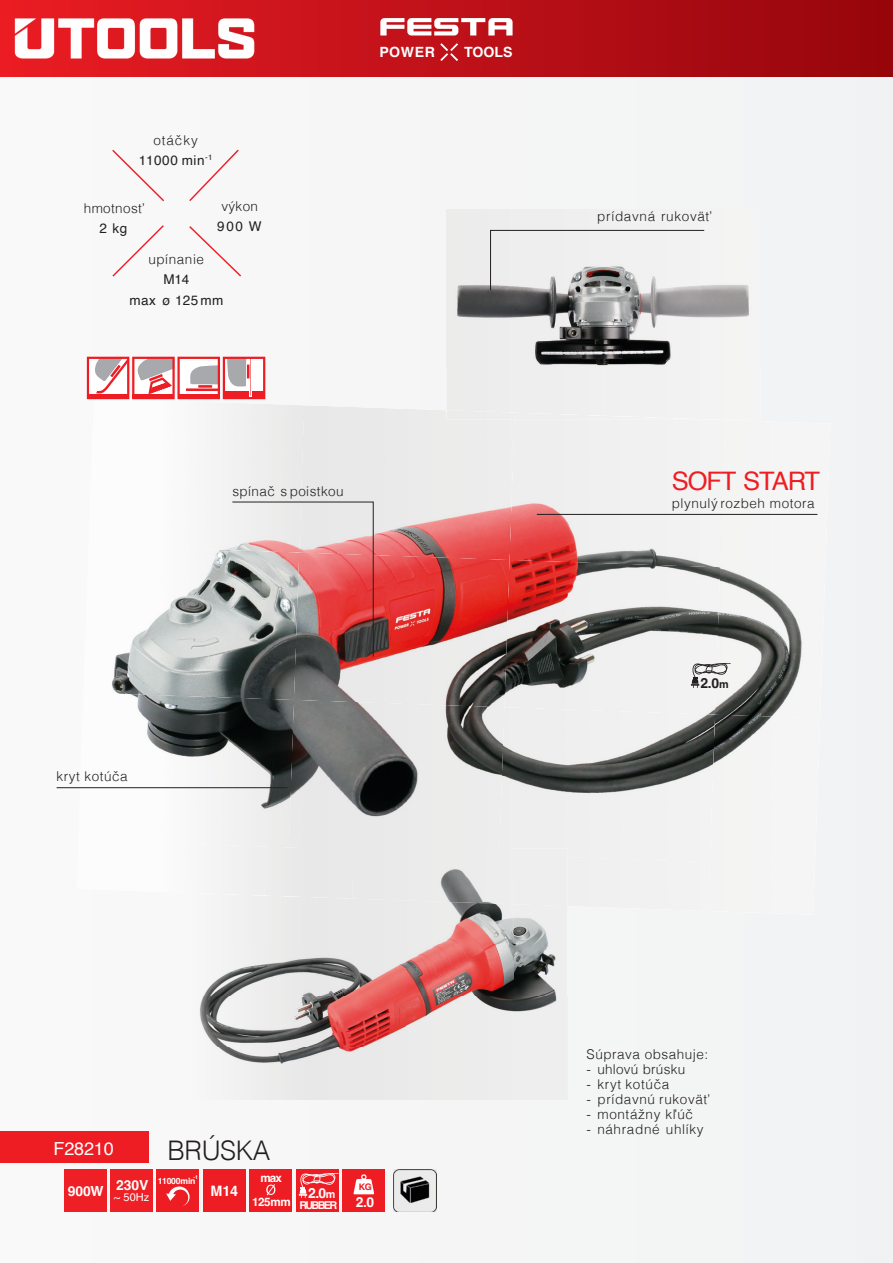
<style>
.page{position:relative;width:893px;height:1263px;background:#fff}
.page>*{position:absolute;margin:0;border:0;box-sizing:border-box;transform-origin:0 0}
.t1{font:300 27px "Helvetica";letter-spacing:-.02em;color:#231f20}
.t2{font:25.5px "Helvetica";letter-spacing:-.045em;color:#ee1d23}
.t3{font:18px "Helvetica";letter-spacing:-.01em;color:#fff}
.t4{font:700 14.4px "Helvetica";color:#fff}
.t5{font:700 14.1px "Helvetica";letter-spacing:.02em;color:#fff}
.t6{font:700 13.95px "Helvetica";letter-spacing:-.01em;color:#fff}
.t7{font:700 13.95px "Helvetica";color:#231f20}
.t8{font:300 13.5px "Helvetica";letter-spacing:.04em;color:#231f20}
.t9{font:13.5px/20.1px "Helvetica";letter-spacing:.035em;color:#231f20;text-align:center}
.t10{font:300 13.5px "Helvetica";letter-spacing:.02em;color:#231f20}
.t11{font:700 11.7px/24.3px "Helvetica";letter-spacing:-.03em;color:#fff;text-align:center}
.t12{font:11.1px "Helvetica";color:#fff}
.t13{font:700 10.8px "Helvetica";letter-spacing:-.155em;color:#fff}
.t14{font:700 9px "Helvetica";color:#ee1d23}
.t15{font:700 8.7px "Helvetica";letter-spacing:-.02em;color:#fff}
.t16{font:700 5.25px "Helvetica";color:#fff}
.s1{font-weight:300}
.s2{font-size:10.8px}
</style>
<div class="page">
<div style="left:56px;top:77px;width:837px;height:1186px;background:#f4f5f5"></div>
<div style="left:0;top:0;width:893px;height:77px;background:linear-gradient(to right,#ea1c24,#95050c)"></div>
<img style="left:89px;top:398px;width:215px;height:147px">
<img style="left:299px;top:405px;width:210px;height:147px">
<img style="left:509px;top:419px;width:216px;height:141px">
<img style="left:715px;top:420px;width:115px;height:298px">
<img style="left:84px;top:545px;width:210px;height:147px">
<img style="left:294px;top:552px;width:216px;height:148px">
<img style="left:504px;top:560px;width:216px;height:154px">
<img style="left:78px;top:692px;width:216px;height:148px">
<img style="left:289px;top:700px;width:216px;height:149px">
<img style="left:499px;top:707px;width:216px;height:150px">
<img style="left:708px;top:714px;width:112px;height:201px">
<img style="left:77px;top:840px;width:250px;height:53px">
<div style="left:567px;top:857px;width:143px;height:54px;background:#f1f1f1"></div>
<svg style="left:111px;top:148px;width:55px;height:55px"></svg>
<svg style="left:188px;top:148px;width:52px;height:55px"></svg>
<svg style="left:188px;top:225px;width:55px;height:53px"></svg>
<svg style="left:111px;top:224px;width:54px;height:54px"></svg>
<div style="left:0;top:1131px;width:149px;height:32px;background:#ee1d23"></div>
<img style="left:446px;top:210px;width:315px;height:157px">
<div style="left:446px;top:367px;width:53px;height:43px;background:#ececec"></div>
<div style="left:499px;top:367px;width:52px;height:43px;background:#eee"></div>
<div style="left:551px;top:367px;width:52px;height:43px;background:#efefef"></div>
<div style="left:603px;top:367px;width:158px;height:52px;background:#f2f2f2"></div>
<div style="left:446px;top:410px;width:262px;height:9px;background:#efefef"></div>
<img style="left:191px;top:899px;width:108px;height:200px">
<img style="left:299px;top:899px;width:107px;height:200px">
<img style="left:406px;top:904px;width:108px;height:195px">
<img style="left:514px;top:906px;width:53px;height:193px">
<img style="left:191px;top:849px;width:323px;height:28px">
<div style="left:514px;top:849px;width:53px;height:57px;background:#eee"></div>
<img style="left:191px;top:877px;width:161px;height:22px">
<img style="left:352px;top:877px;width:162px;height:27px">
<svg style="left:490px;top:230px;width:215px;height:61px"></svg>
<hr style="left:57px;top:787px;width:230px;height:1px;background:#231f20">
<hr style="left:537px;top:514px;width:280px;height:1px;background:#231f20">
<div style="left:87px;top:357px;width:42px;height:42px;background:#fff"></div>
<div style="left:87px;top:394px;width:42px;height:5px;background:#ee1d23"></div>
<svg style="left:95px;top:360px;width:31px;height:33px"></svg>
<div style="left:87px;top:357px;width:42px;height:42px;border:2px solid #ee1d23"></div>
<div style="left:178px;top:357px;width:42px;height:42px;background:#fff"></div>
<div style="left:178px;top:394px;width:41px;height:5px;background:#ee1d23"></div>
<hr style="left:198px;top:385px;width:14px;height:3px;background:#ee1d23">
<hr style="left:186px;top:388px;width:34px;height:3px;background:#ee1d23">
<svg style="left:190px;top:365px;width:27px;height:19px"></svg>
<div style="left:177px;top:357px;width:43px;height:42px;border:2px solid #ee1d23"></div>
<div style="left:223px;top:357px;width:42px;height:42px;background:#fff"></div>
<div style="left:252px;top:391px;width:13px;height:6px;background:#ee1d23"></div>
<div style="left:223px;top:391px;width:26px;height:6px;background:#ee1d23"></div>
<hr style="left:250px;top:357px;width:1px;height:39px;background:#ee1d23">
<svg style="left:227px;top:360px;width:23px;height:26px"></svg>
<div style="left:223px;top:357px;width:42px;height:42px;border:2px solid #ee1d23"></div>
<div style="left:133px;top:357px;width:41px;height:42px;background:#fff"></div>
<div style="left:133px;top:394px;width:41px;height:5px;background:#ee1d23"></div>
<svg style="left:137px;top:360px;width:35px;height:34px"></svg>
<div style="left:132px;top:357px;width:43px;height:42px;border:2px solid #ee1d23"></div>
<div style="left:64px;top:1169px;width:42px;height:43px;background:#ee2026"></div>
<div style="left:110px;top:1169px;width:43px;height:43px;background:#ee2026"></div>
<div style="left:203px;top:1169px;width:43px;height:43px;background:#ee1d23"></div>
<div style="left:157px;top:1169px;width:42px;height:43px;background:#ee1d23"></div>
<svg style="left:166px;top:1186px;width:24px;height:20px"></svg>
<div style="left:296px;top:1169px;width:43px;height:43px;background:#ee1d23"></div>
<svg style="left:299px;top:1173px;width:40px;height:25px"></svg>
<div style="left:342px;top:1169px;width:43px;height:43px;background:#ee1d23"></div>
<svg style="left:353px;top:1174px;width:21px;height:20px"></svg>
<div style="left:250px;top:1169px;width:42px;height:43px;background:#ee1d23"></div>
<svg style="left:266px;top:1184px;width:9px;height:11px"></svg>
<svg style="left:232px;top:501px;width:142px;height:156px;background:#bd9696"></svg>
<img style="left:394px;top:1169px;width:42px;height:43px">
<svg style="left:380px;top:18px;width:133px;height:18px"></svg>
<svg style="left:440px;top:43px;width:18px;height:18px"></svg>
<svg style="left:691px;top:663px;width:40px;height:25px"></svg>
<img style="left:14px;top:17px;width:240px;height:42px">
<p class="t9" style="left:139px;top:131px;width:75px"><span class="s1">otáčky<br></span>11000 min<sup>-1</sup></p>
<p class="t8" style="left:84px;top:203px;width:63px">hmotnosť</p>
<p class="t9" style="left:100px;top:219px;width:29px">2 kg</p>
<p class="t8" style="left:222px;top:201px;width:38px">výkon</p>
<p class="t9" style="left:217px;top:217px;width:46px">900 W</p>
<p class="t8" style="left:148px;top:254px;width:57px">upínanie</p>
<p class="t9" style="left:130px;top:269px;width:95px;line-height:21.6px">M14<br>max ø 125 mm</p>
<p class="t5" style="left:379px;top:47px;width:57px">POWER</p>
<p class="t5" style="left:464px;top:47px;width:50px">TOOLS</p>
<p class="t8" style="left:232px;top:486px;width:113px">spínač s poistkou</p>
<p class="t8" style="left:57px;top:771px;width:73px">kryt kotúča</p>
<p class="t8" style="left:597px;top:212px;width:117px">prídavná rukoväť</p>
<h2 class="t2" style="left:672px;top:470px;width:150px">SOFT START</h2>
<p class="t8" style="left:672px;top:498px;width:144px">plynulý rozbeh motora</p>
<p class="t7" style="left:700px;top:678px;width:30px">2.0<span class="s2">m</span></p>
<h3 class="t3" style="left:53px;top:1141px;width:62px">F28210</h3>
<p class="t6" style="left:68px;top:1182px;width:82px">900W 230V</p>
<p class="t12" style="left:114px;top:1192px;width:37px">~ 50Hz</p>
<h1 class="t1" style="left:168px;top:1140px;width:104px">BRÚSKA</h1>
<p class="t16" style="left:193px;top:1175px;width:6px">-1</p>
<p class="t15" style="left:158px;top:1177px;width:39px">11000min</p>
<p class="t4" style="left:210px;top:1185px;width:29px">M14</p>
<p class="t11" style="left:252px;top:1166px;width:40px">max<br>125mm</p>
<p class="t6" style="left:308px;top:1188px;width:29px">2.0<span class="s2">m</span></p>
<p class="t13" style="left:299px;top:1200px;width:39px">RUBBER</p>
<p class="t14" style="left:359px;top:1183px;width:15px">KG</p>
<p class="t6" style="left:356px;top:1196px;width:20px">2.0</p>
<p class="t8" style="left:587px;top:1049px;width:123px">Súprava obsahuje:</p>
<p class="t10" style="left:587px;top:1064px;width:100px">- uhlovú brúsku</p>
<p class="t8" style="left:587px;top:1079px;width:84px">- kryt kotúča</p>
<p class="t8" style="left:587px;top:1094px;width:125px">- prídavnú rukoväť</p>
<p class="t8" style="left:587px;top:1109px;width:108px">- montážny kľúč</p>
<p class="t8" style="left:587px;top:1124px;width:119px">- náhradné uhlíky</p>
</div>
